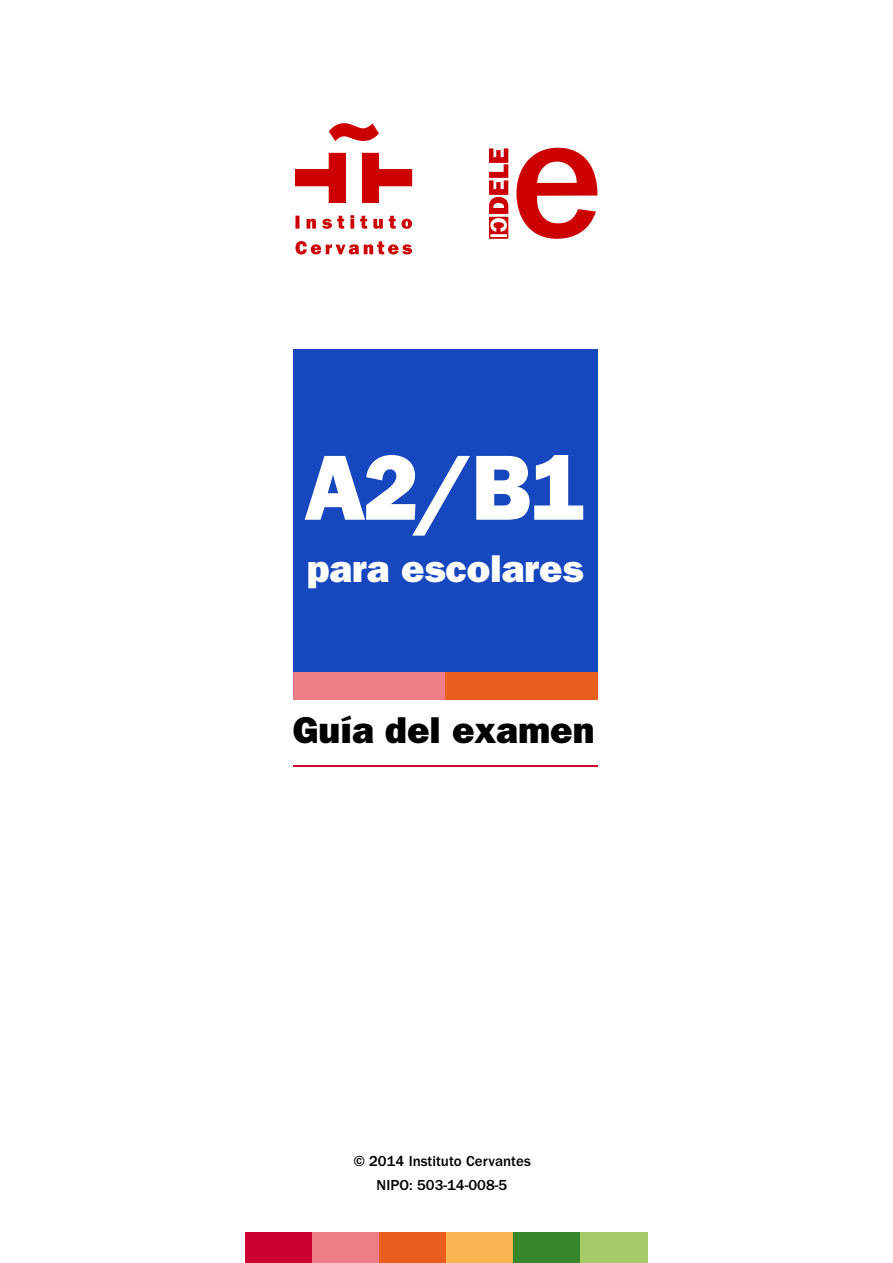
<style>
.page{position:relative;width:893px;height:1263px;background:#fff}
.page>*{position:absolute;margin:0;border:0;box-sizing:border-box;transform-origin:0 0}
.t1{font:93px "ITC Franklin Gothic Std Hvy";color:#fff}
.t2{font:39px "ITC Franklin Gothic Std Hvy";color:#fff}
.t3{font:37.5px "ITC Franklin Gothic Std Hvy";color:#000}
.t4{font:500 15px/24.3px "ITC Franklin Gothic Std";color:#000;text-align:center}
</style>
<div class="page">
<div style="left:245px;top:1232px;width:67px;height:31px;background:#cb0132"></div>
<div style="left:312px;top:1232px;width:67px;height:31px;background:#ed7e87"></div>
<div style="left:379px;top:1232px;width:67px;height:31px;background:#e95e1d"></div>
<div style="left:446px;top:1232px;width:67px;height:31px;background:#f8b551"></div>
<div style="left:513px;top:1232px;width:68px;height:31px;background:#38862c"></div>
<div style="left:581px;top:1232px;width:67px;height:31px;background:#a7ca69"></div>
<svg style="left:489px;top:148px;width:19px;height:91px"></svg>
<svg style="left:516px;top:148px;width:82px;height:91px"></svg>
<svg style="left:329px;top:123px;width:50px;height:18px"></svg>
<svg style="left:295px;top:153px;width:50px;height:50px"></svg>
<svg style="left:362px;top:153px;width:50px;height:50px"></svg>
<svg style="left:295px;top:215px;width:117px;height:14px"></svg>
<svg style="left:295px;top:241px;width:117px;height:13px"></svg>
<div style="left:293px;top:349px;width:304px;height:351px;background:#1747bf"></div>
<div style="left:293px;top:672px;width:304px;height:28px;background:#ed7e87"></div>
<div style="left:445px;top:672px;width:152px;height:28px;background:#e95e1d"></div>
<hr style="left:293px;top:765px;width:304px;height:1px;background:#cc092f">
<h1 class="t1" style="left:304px;top:433px;width:284px">A2/B1</h1>
<h2 class="t2" style="left:307px;top:545px;width:278px">para escolares</h2>
<h3 class="t3" style="left:293px;top:708px;width:303px">Guía del examen</h3>
<p class="t4" style="left:354px;top:1149px;width:179px">© 2014 Instituto Cervantes<br>NIPO: 503-14-008-5</p>
</div>
